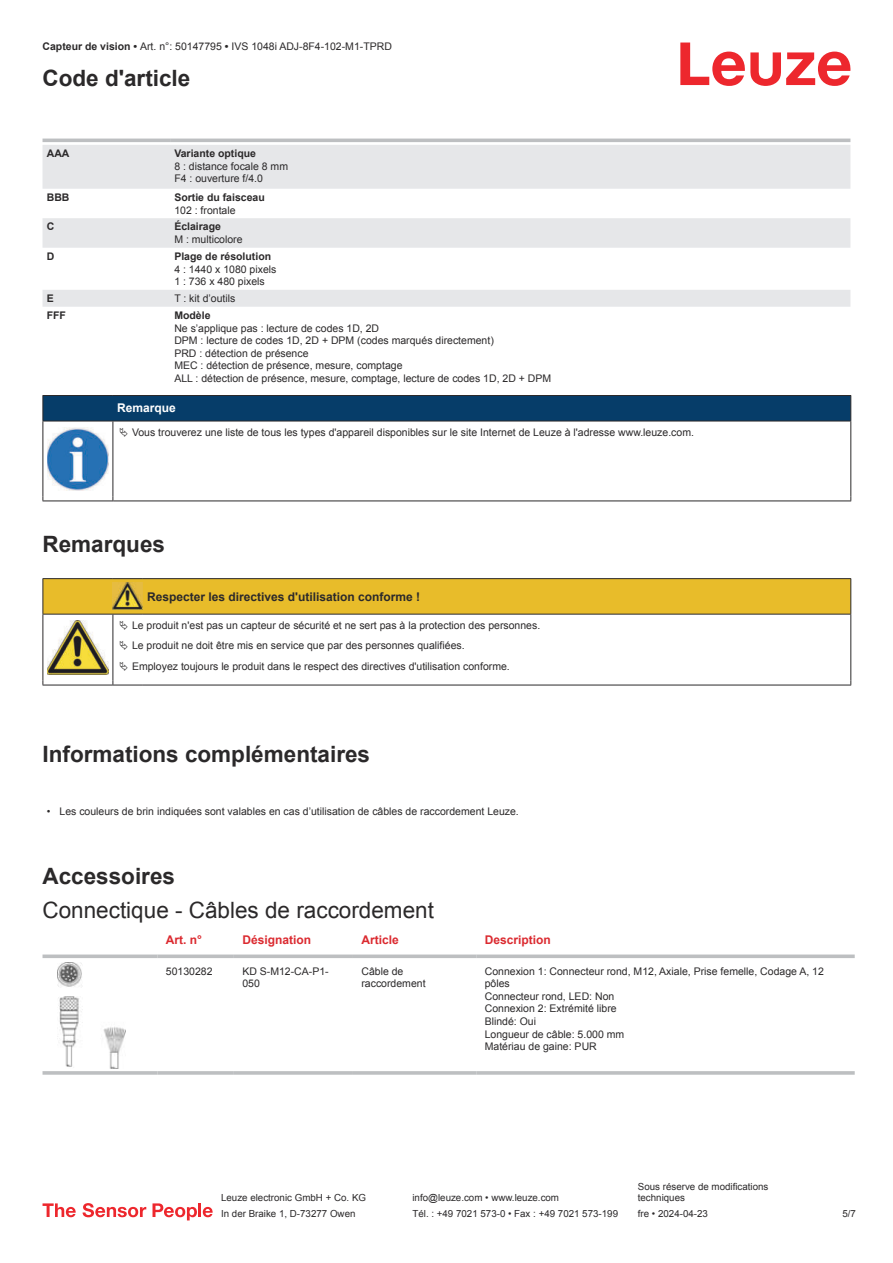
<style>
.page{position:relative;width:893px;height:1263px;background:#fff}
.page>*{position:absolute;margin:0;border:0;box-sizing:border-box;transform-origin:0 0}
.t1{font:700 22.5px "Arial";color:#2b292a}
.t2{font:22.5px "Arial";color:#2b292a}
.t3{font:700 12px "Arial";color:#2b292a}
.t4{font:700 12px "Arial";color:#db2a30}
.t5{font:700 12px "Arial";color:#fff}
.t6{font:10.5px/12.6px "Arial";color:#2b292a}
.t7{font:700 10.5px "Arial";color:#2b292a}
.t8{font:9.75px/11.7px "Arial";color:#2b292a}
.s1{font-weight:700}
</style>
<div class="page">
<svg style="left:680px;top:43px;width:170px;height:43px"></svg>
<svg style="left:43px;top:145px;width:807px;height:162px;fill:#e6e7e9"></svg>
<hr style="left:43px;top:139px;width:127px;height:3px;background:#bdbfc1">
<hr style="left:170px;top:139px;width:680px;height:3px;background:#bdbfc1">
<svg style="left:43px;top:954px;width:114px;height:4px"></svg>
<svg style="left:157px;top:954px;width:77px;height:4px"></svg>
<svg style="left:234px;top:954px;width:119px;height:4px"></svg>
<svg style="left:353px;top:954px;width:123px;height:4px"></svg>
<svg style="left:476px;top:954px;width:379px;height:4px;background:#c5c7c9"></svg>
<svg style="left:43px;top:1071px;width:114px;height:4px"></svg>
<hr style="left:157px;top:1071px;width:77px;height:4px;background:#c6c8c9">
<svg style="left:234px;top:1071px;width:119px;height:4px"></svg>
<svg style="left:353px;top:1071px;width:123px;height:4px"></svg>
<hr style="left:476px;top:1071px;width:379px;height:4px;background:#c6c8c9">
<img style="left:57px;top:962px;width:68px;height:107px">
<svg style="left:43px;top:1203px;width:33px;height:14px"></svg>
<svg style="left:83px;top:1203px;width:63px;height:14px"></svg>
<svg style="left:153px;top:1203px;width:44px;height:17px"></svg>
<hr style="left:198px;top:1203px;width:3px;height:14px;background:#ed272d">
<svg style="left:203px;top:1207px;width:10px;height:10px"></svg>
<hr style="left:43px;top:421px;width:70px;height:1px;background:#2b292a">
<svg style="left:43px;top:395px;width:808px;height:26px;background:#083b65"></svg>
<hr style="left:113px;top:421px;width:738px;height:1px;background:#2b292a">
<hr style="left:43px;top:421px;width:1px;height:75px;background:#2b292a">
<hr style="left:113px;top:421px;width:1px;height:75px;background:#2b292a">
<hr style="left:850px;top:421px;width:1px;height:75px;background:#2b292a">
<hr style="left:43px;top:500px;width:70px;height:1px;background:#2b292a">
<hr style="left:113px;top:500px;width:738px;height:1px;background:#2b292a">
<img style="left:47px;top:427px;width:61px;height:63px">
<hr style="left:43px;top:578px;width:70px;height:1px;background:#2b292a">
<hr style="left:113px;top:578px;width:30px;height:1px;background:#2b292a">
<hr style="left:143px;top:578px;width:708px;height:1px;background:#2b292a">
<hr style="left:43px;top:685px;width:70px;height:1px;background:#2b292a">
<hr style="left:113px;top:685px;width:30px;height:1px;background:#2b292a">
<hr style="left:143px;top:685px;width:708px;height:1px;background:#2b292a">
<svg style="left:43px;top:579px;width:808px;height:106px"></svg>
<p class="t6" style="left:43px;top:41px;width:351px"><span class="s1">Capteur de vision •</span> Art. n°: 50147795 <span class="s1">•</span> IVS 1048i ADJ-8F4-102-M1-TPRD</p>
<h1 class="t1" style="left:43px;top:70px;width:149px">Code d'article</h1>
<p class="t7" style="left:47px;top:149px;width:24px">AAA</p>
<p class="t7" style="left:174px;top:149px;width:83px">Variante optique</p>
<p class="t6" style="left:174px;top:161px;width:115px">8 : distance focale 8 mm<br>F4 : ouverture f/4.0</p>
<p class="t7" style="left:47px;top:193px;width:24px">BBB</p>
<p class="t7" style="left:174px;top:193px;width:92px">Sortie du faisceau</p>
<p class="t6" style="left:174px;top:204px;width:63px">102 : frontale</p>
<p class="t7" style="left:47px;top:223px;width:9px">C</p>
<p class="t7" style="left:174px;top:223px;width:48px">Éclairage</p>
<p class="t6" style="left:174px;top:234px;width:70px">M : multicolore</p>
<p class="t7" style="left:47px;top:252px;width:9px">D</p>
<p class="t7" style="left:174px;top:252px;width:98px">Plage de résolution</p>
<p class="t6" style="left:174px;top:263px;width:104px">4 : 1440 x 1080 pixels<br>1 : 736 x 480 pixels</p>
<p class="t7" style="left:47px;top:294px;width:9px">E</p>
<p class="t6" style="left:174px;top:293px;width:63px">T : kit d’outils</p>
<p class="t7" style="left:47px;top:311px;width:21px">FFF</p>
<p class="t7" style="left:174px;top:311px;width:38px">Modèle</p>
<p class="t6" style="left:174px;top:322px;width:378px">Ne s’applique pas : lecture de codes 1D, 2D<br>DPM : lecture de codes 1D, 2D + DPM (codes marqués directement)<br>PRD : détection de présence<br>MEC : détection de présence, mesure, comptage<br>ALL : détection de présence, mesure, comptage, lecture de codes 1D, 2D + DPM</p>
<p class="t5" style="left:117px;top:404px;width:60px">Remarque</p>
<p class="t6" style="left:132px;top:427px;width:563px">Vous trouverez une liste de tous les types d'appareil disponibles sur le site Internet de Leuze à l'adresse www.leuze.com.</p>
<h1 class="t1" style="left:43px;top:536px;width:124px">Remarques</h1>
<p class="t3" style="left:147px;top:592px;width:274px">Respecter les directives d'utilisation conforme !</p>
<p class="t6" style="left:132px;top:616px;width:410px;line-height:20.2px">Le produit n'est pas un capteur de sécurité et ne sert pas à la protection des personnes.<br>Le produit ne doit être mis en service que par des personnes qualifiées.<br>Employez toujours le produit dans le respect des directives d'utilisation conforme.</p>
<h1 class="t1" style="left:43px;top:745px;width:329px">Informations complémentaires</h1>
<p class="t6" style="left:47px;top:805px;width:474px">• Les couleurs de brin indiquées sont valables en cas d’utilisation de câbles de raccordement Leuze.</p>
<h1 class="t1" style="left:43px;top:867px;width:134px">Accessoires</h1>
<h1 class="t2" style="left:43px;top:901px;width:393px">Connectique - Câbles de raccordement</h1>
<p class="t4" style="left:166px;top:935px;width:38px">Art. n°</p>
<p class="t4" style="left:242px;top:935px;width:70px">Désignation</p>
<p class="t4" style="left:361px;top:935px;width:39px">Article</p>
<p class="t4" style="left:485px;top:935px;width:68px">Description</p>
<p class="t6" style="left:166px;top:965px;width:48px">50130282</p>
<p class="t6" style="left:242px;top:965px;width:88px">KD S-M12-CA-P1-<br>050</p>
<p class="t6" style="left:361px;top:965px;width:66px">Câble de raccordement</p>
<p class="t6" style="left:485px;top:965px;width:341px">Connexion 1: Connecteur rond, M12, Axiale, Prise femelle, Codage A, 12 pôles<br>Connecteur rond, LED: Non<br>Connexion 2: Extrémité libre<br>Blindé: Oui<br>Longueur de câble: 5.000 mm<br>Matériau de gaine: PUR</p>
<p class="t8" style="left:221px;top:1193px;width:146px">Leuze electronic GmbH + Co. KG</p>
<p class="t8" style="left:412px;top:1193px;width:148px">info@leuze.com • www.leuze.com</p>
<p class="t8" style="left:638px;top:1181px;width:132px">Sous réserve de modifications techniques</p>
<p class="t8" style="left:221px;top:1209px;width:136px">In der Braike 1, D-73277 Owen</p>
<p class="t8" style="left:412px;top:1209px;width:207px">Tél. : +49 7021 573-0 • Fax : +49 7021 573-199</p>
<p class="t8" style="left:638px;top:1209px;width:72px">fre • 2024-04-23</p>
<p class="t8" style="left:842px;top:1209px;width:15px">5 /7</p>
</div>
